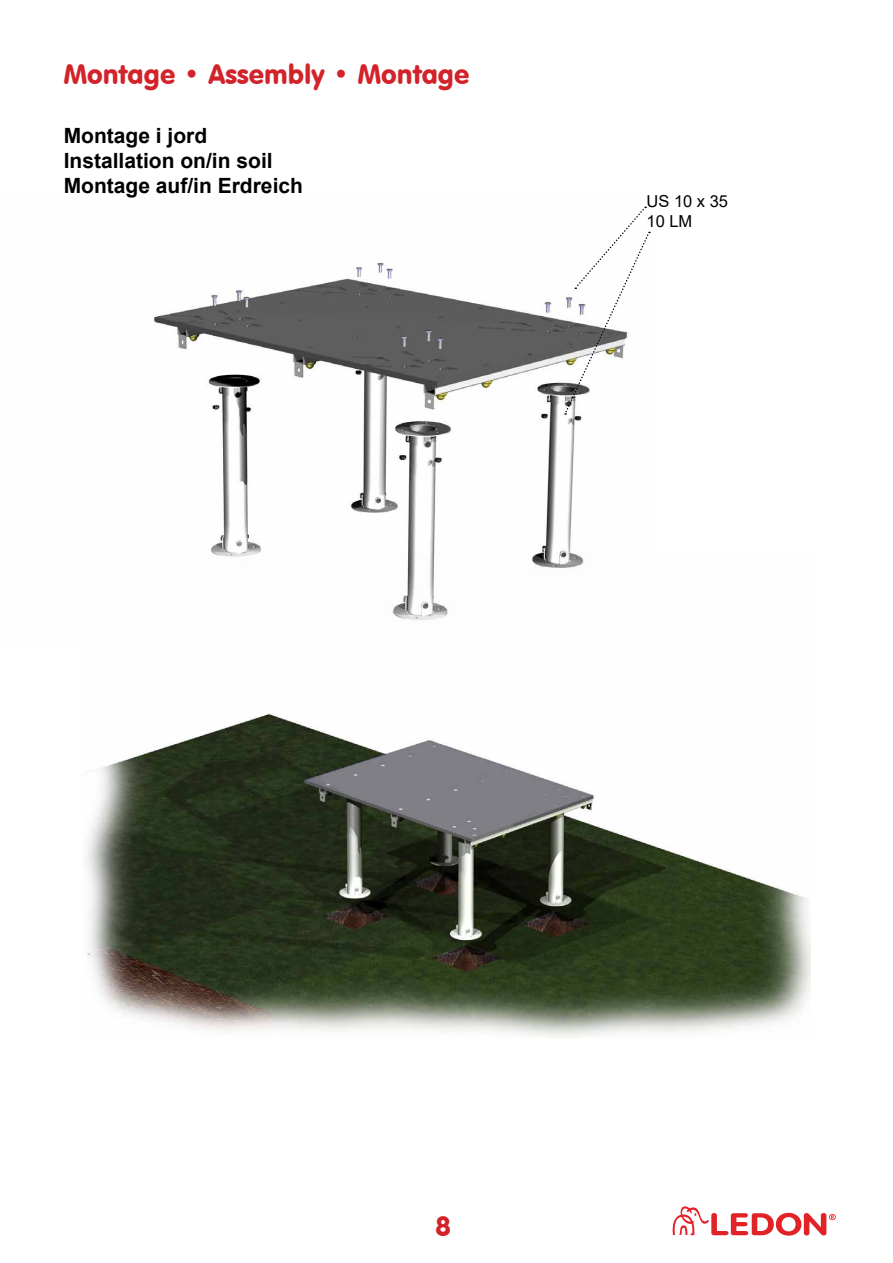
<style>
.page{position:relative;width:893px;height:1263px;background:#fff}
.page>*{position:absolute;margin:0;border:0;box-sizing:border-box;transform-origin:0 0}
.t1{font:27px "VAG Rounded BT";color:#d2232a}
.t2{font:700 21px/25.2px "Arial";color:#000}
.t3{font:16.5px/19.8px "Arial";color:#000}
</style>
<div class="page">
<img style="left:153px;top:206px;width:498px;height:346px">
<svg style="left:564px;top:207px;width:86px;height:208px"></svg>
<svg style="left:672px;top:1206px;width:164px;height:29px"></svg>
<img style="left:86px;top:552px;width:724px;height:486px">
<p class="t1" style="left:64px;top:58px;width:407px">Montage • Assembly • Montage</p>
<p class="t2" style="left:64px;top:123px;width:241px">Montage i jord<br>Installation on/in soil<br>Montage auf/in Erdreich</p>
<p class="t3" style="left:646px;top:191px;width:83px">US 10 x 35<br>10 LM</p>
<p class="t1" style="left:436px;top:1209px;width:16px">8</p>
</div>
